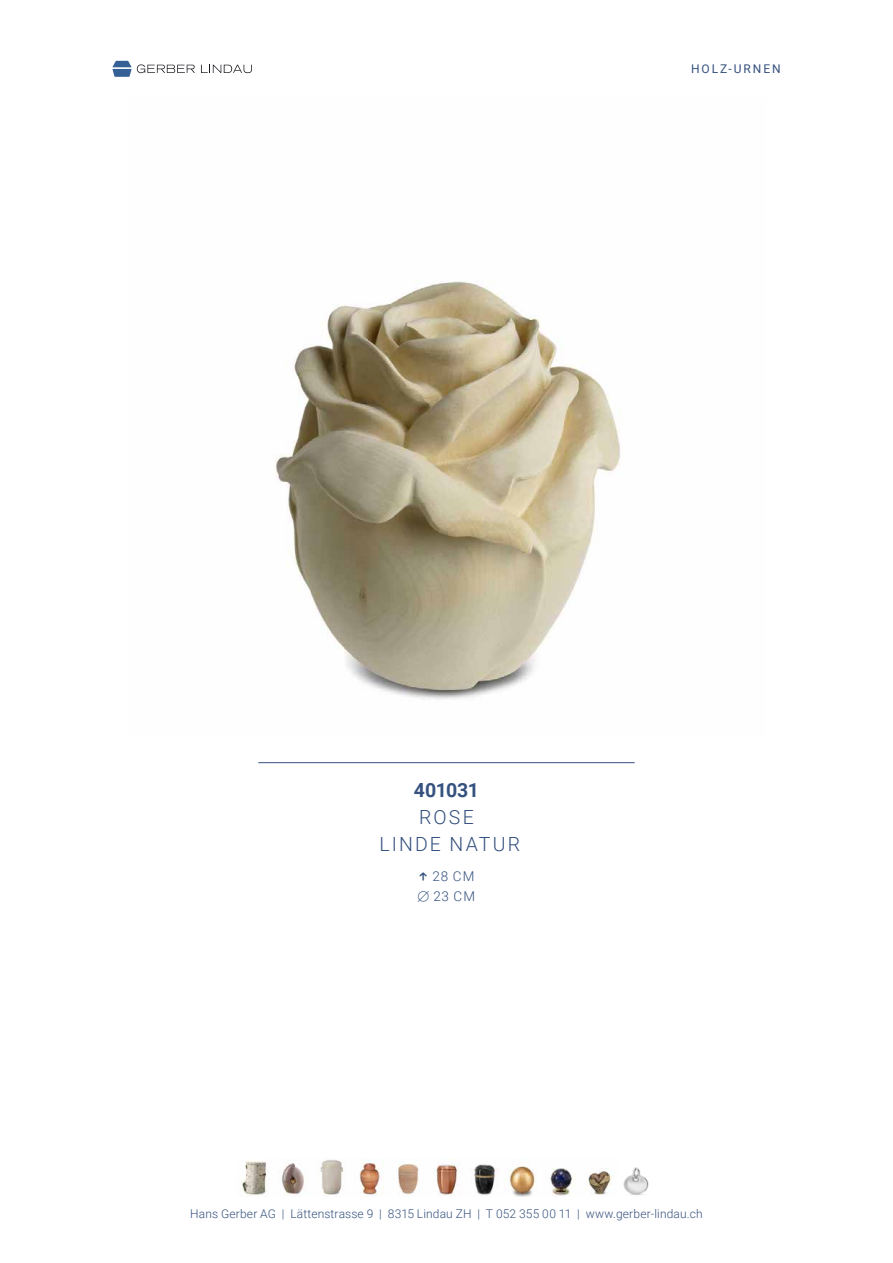
<style>
.page{position:relative;width:893px;height:1263px;background:#fff}
.page>*{position:absolute;margin:0;border:0;box-sizing:border-box;transform-origin:0 0}
.t1{font:300 19.5px/27px "Roboto";letter-spacing:.11em;color:#35517e;text-align:center}
.t2{font:700 19.5px "Roboto";letter-spacing:-.025em;color:#35517e}
.t3{font:300 13.5px/19.5px "Roboto";letter-spacing:.065em;color:#35517e;text-align:right}
.t4{font:300 12px "Roboto";letter-spacing:.01em;color:#35517e}
.t5{font:12px "Roboto";letter-spacing:.155em;color:#35517e}
</style>
<div class="page">
<svg style="left:112px;top:61px;width:83px;height:16px"></svg>
<svg style="left:201px;top:65px;width:51px;height:8px"></svg>
<hr style="left:258px;top:762px;width:377px;height:1px;background:#35517e">
<img style="left:275px;top:281px;width:345px;height:419px">
<img style="left:241px;top:1159px;width:408px;height:37px">
<p class="t5" style="left:691px;top:60px;width:91px">HOLZ-URNEN</p>
<h1 class="t2" style="left:414px;top:776px;width:67px">401031</h1>
<h1 class="t1" style="left:379px;top:803px;width:142px">ROSE<br>LINDE NATUR</h1>
<p class="t3" style="left:418px;top:866px;width:59px">28 CM<br>∅ 23 CM</p>
<p class="t4" style="left:190px;top:1205px;width:514px">Hans Gerber AG | Lättenstrasse 9 | 8315 Lindau ZH | T 052 355 00 11 | www.gerber-lindau.ch</p>
</div>
